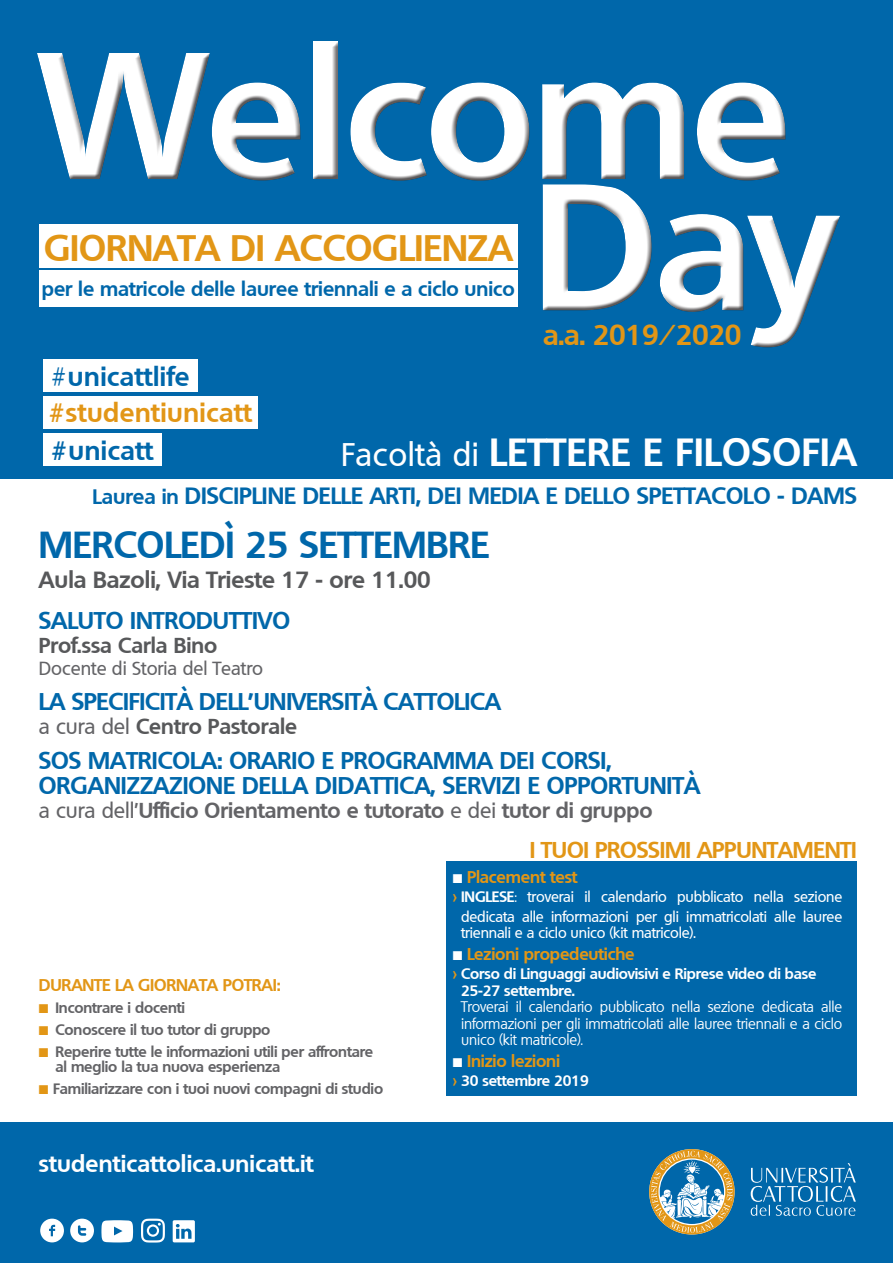
<style>
.page{position:relative;width:893px;height:1263px;background:#fff}
.page>*{position:absolute;margin:0;border:0;box-sizing:border-box;transform-origin:0 0}
.t1{font:700 174.6px/131.4px "Quebec";letter-spacing:-.01em;color:#fff;text-align:right}
.t2{font:700 38.25px "Quebec";letter-spacing:.02em;color:#fff}
.t3{font:700 36.6px "Quebec";color:#0067aa}
.t4{font:700 36px "Quebec";color:#e29616}
.t5{font:700 28.05px "Quebec";letter-spacing:-.01em;color:#e29616}
.t6{font:700 25.95px "Quebec";letter-spacing:.02em;color:#0067aa}
.t7{font:700 25.95px "Quebec";letter-spacing:.02em;color:#e29616}
.t8{font:700 23.55px/24.2px "Quebec";color:#0067aa}
.t9{font:700 22.95px "Quebec";color:#0067aa}
.t10{font:700 22.95px "Quebec";letter-spacing:.01em;color:#fff}
.t11{font:700 22.8px "Quebec";color:#57585a}
.t12{font:700 22.35px "Quebec";letter-spacing:-.01em;color:#e29616}
.t13{font:700 21px "Quebec";color:#636366}
.t14{font:700 21px "Quebec";color:#57585a}
.t15{font:700 19.8px "Quebec";color:#0067aa}
.t16{font:500 18.45px "Quebec";color:#636366}
.t17{font:700 16.65px "Quebec";letter-spacing:-.01em;color:#e29616}
.t18{font:14.7px/16.5px "Quebec";letter-spacing:-.01em;color:#fff}
.t19{font:700 14.7px/15.9px "Quebec";letter-spacing:-.01em;color:#636366}
.t20{font:500 14.7px/19px "Quebec";letter-spacing:-.01em;color:#fff;text-align:center}
.t21{font:700 14.7px "Quebec";letter-spacing:-.01em;color:#fff}
.s1{font-weight:400}
.s2{font-weight:500;font-size:31.8px}
.s3{font-size:20.4px}
.s4{font-weight:500;color:#636366}
.s5{font-weight:500}
.s6{color:#e29616}
.s7{color:#fff}
.s8{font-weight:700;color:#e29616}
.s9{font-weight:700}
</style>
<div class="page">
<div style="left:0;top:1122px;width:893px;height:141px;background:#0067aa"></div>
<div style="left:0;top:0;width:893px;height:478px;background:#0067aa"></div>
<svg style="left:649px;top:1149px;width:86px;height:85px"></svg>
<svg style="left:751px;top:1163px;width:105px;height:53px"></svg>
<div style="left:58px;top:38px;width:787px;height:315px;background:#231f20;opacity:.75"></div>
<svg style="left:40px;top:1218px;width:24px;height:24px"></svg>
<svg style="left:70px;top:1218px;width:24px;height:24px"></svg>
<svg style="left:101px;top:1220px;width:32px;height:22px"></svg>
<svg style="left:141px;top:1218px;width:24px;height:24px"></svg>
<svg style="left:173px;top:1220px;width:22px;height:22px"></svg>
<div style="left:43px;top:433px;width:119px;height:32px;background:#fff"></div>
<div style="left:43px;top:396px;width:215px;height:32px;background:#fff"></div>
<div style="left:43px;top:359px;width:155px;height:33px;background:#fff"></div>
<div style="left:39px;top:224px;width:479px;height:44px;background:#fff"></div>
<div style="left:39px;top:271px;width:479px;height:36px;background:#fff"></div>
<div style="left:446px;top:861px;width:411px;height:235px;background:#0067aa"></div>
<h1 class="t1" style="left:39px;top:45px;width:799px">Welcome<br>Day</h1>
<p class="t4" style="left:44px;top:224px;width:470px">GIORNATA DI ACCOGLIENZA</p>
<p class="t15" style="left:42px;top:275px;width:475px">per le matricole delle lauree triennali e a ciclo unico</p>
<p class="t5" style="left:543px;top:317px;width:200px">a.a. 2019/2020</p>
<p class="t6" style="left:51px;top:359px;width:140px"><span class="s1">#</span>unicattlife</p>
<p class="t7" style="left:49px;top:396px;width:204px">#studentiunicatt</p>
<p class="t6" style="left:52px;top:433px;width:103px">#unicatt</p>
<p class="t2" style="left:341px;top:427px;width:517px"><span class="s2">Facoltà di</span> LETTERE E FILOSOFIA</p>
<p class="t9" style="left:93px;top:481px;width:766px"><span class="s3">Laurea in</span> DISCIPLINE DELLE ARTI, DEI MEDIA E DELLO SPETTACOLO - DAMS</p>
<p class="t3" style="left:39px;top:520px;width:452px">MERCOLEDÌ 25 SETTEMBRE</p>
<p class="t11" style="left:39px;top:565px;width:393px">Aula Bazoli, Via Trieste 17 - ore 11.00</p>
<p class="t8" style="left:39px;top:607px;width:253px">SALUTO INTRODUTTIVO</p>
<p class="t14" style="left:39px;top:631px;width:180px">Prof.ssa Carla Bino</p>
<p class="t16" style="left:39px;top:656px;width:226px">Docente di Storia del Teatro</p>
<p class="t8" style="left:39px;top:689px;width:464px">LA SPECIFICITÀ DELL’UNIVERSITÀ CATTOLICA</p>
<p class="t14" style="left:39px;top:713px;width:260px"><span class="s4">a cura del</span> Centro Pastorale</p>
<p class="t8" style="left:39px;top:748px;width:663px">SOS MATRICOLA: ORARIO E PROGRAMMA DEI CORSI,<br>ORGANIZZAZIONE DELLA DIDATTICA, SERVIZI E OPPORTUNITÀ</p>
<p class="t13" style="left:39px;top:796px;width:615px"><span class="s5">a cura dell’</span>Ufficio Orientamento e tutorato <span class="s5">e dei</span> tutor di gruppo</p>
<p class="t17" style="left:39px;top:974px;width:243px">DURANTE LA GIORNATA POTRAI:</p>
<p class="t19" style="left:39px;top:999px;width:148px"><span class="s6">■</span> Incontrare i docenti</p>
<p class="t19" style="left:39px;top:1021px;width:233px"><span class="s6">■</span> Conoscere il tuo tutor di gruppo</p>
<p class="t19" style="left:55px;top:1043px;width:319px;text-indent:-17px"><span class="s6">■</span> Reperire tutte le informazioni utili per affrontare al meglio la tua nuova esperienza</p>
<p class="t19" style="left:39px;top:1080px;width:346px"><span class="s6">■</span> Familiarizzare con i tuoi nuovi compagni di studio</p>
<p class="t10" style="left:39px;top:1148px;width:276px">studenticattolica.unicatt.it</p>
<p class="t12" style="left:530px;top:836px;width:328px">I TUOI PROSSIMI APPUNTAMENTI</p>
<p class="t17" style="left:453px;top:866px;width:126px"><span class="s7">■</span> Placement test</p>
<p class="t20" style="left:453px;top:887px;width:391px"><span class="s8">&gt;</span> <span class="s9">INGLESE</span><span class="s1">:</span> troverai il calendario pubblicato nella sezione dedicata alle informazioni per gli immatricolati alle lauree</p>
<p class="t20" style="left:461px;top:923px;width:236px">triennali e a ciclo unico (kit matricole).</p>
<p class="t17" style="left:453px;top:943px;width:183px"><span class="s7">■</span> Lezioni propedeutiche</p>
<p class="t18" style="left:461px;top:965px;width:383px;text-indent:-8px"><span class="s8">&gt;</span> <span class="s9">Corso di Linguaggi audiovisivi e Riprese video di base 25-27 settembre.<br></span>Troverai il calendario pubblicato nella sezione dedicata alle informazioni per gli immatricolati alle lauree triennali e a ciclo unico (kit matricole).</p>
<p class="t17" style="left:453px;top:1050px;width:109px"><span class="s7">■</span> Inizio lezioni</p>
<p class="t21" style="left:453px;top:1071px;width:137px"><span class="s6">&gt;</span> 30 settembre 2019</p>
</div>
